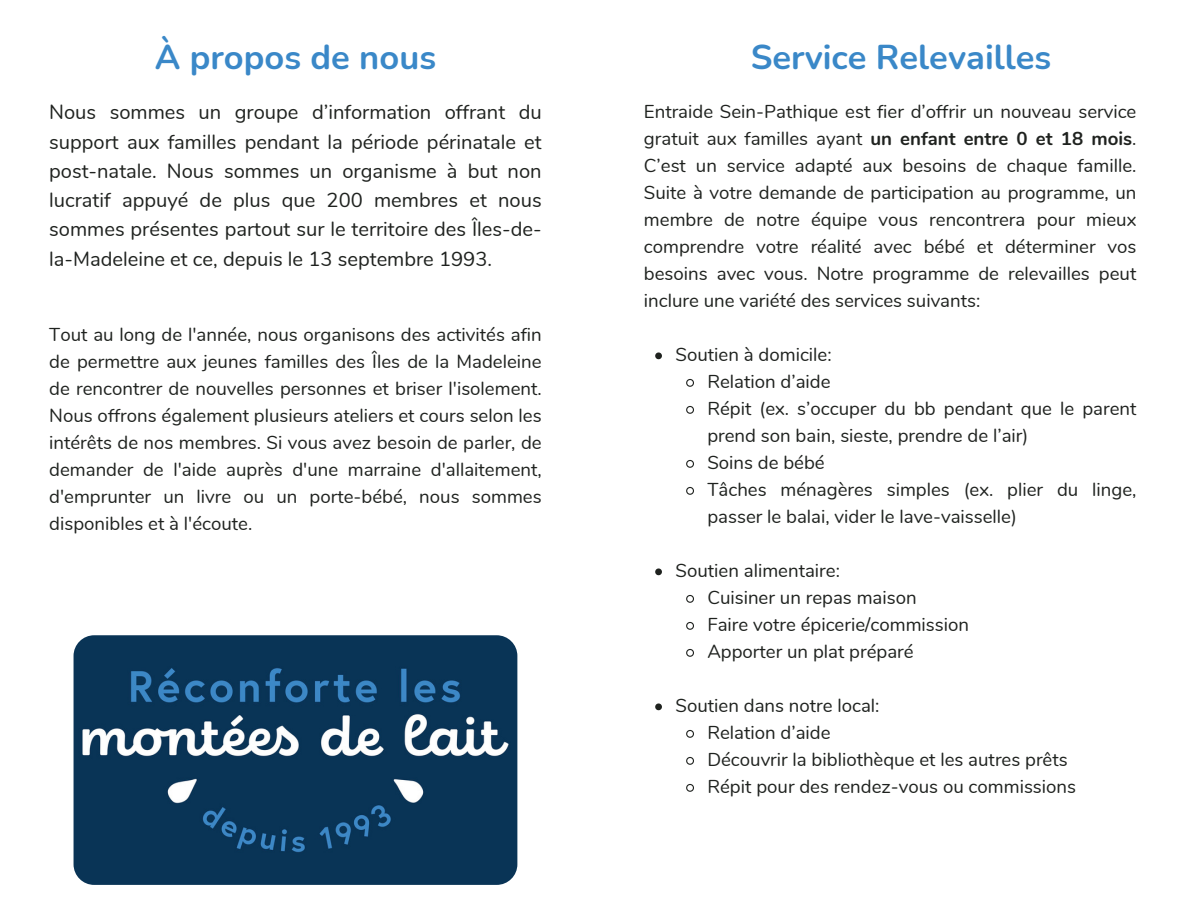
<style>
.page{position:relative;width:1188px;height:918px;background:#fff}
.page>*{position:absolute;margin:0;border:0;box-sizing:border-box;transform-origin:0 0}
.t1{font:700 34.5px "Nunito";color:#3a88c8}
.t2{font:20.1px/29.2px "Nunito";color:#1f221f;text-align:justify}
.t3{font:18.6px/27px "Nunito";color:#1f221f}
.s1{font-weight:700}
</style>
<div class="page">
<svg style="left:655px;top:352px;width:7px;height:7px"></svg>
<svg style="left:686px;top:378px;width:8px;height:9px"></svg>
<svg style="left:686px;top:405px;width:8px;height:9px"></svg>
<svg style="left:686px;top:459px;width:8px;height:9px"></svg>
<svg style="left:686px;top:486px;width:8px;height:9px"></svg>
<svg style="left:655px;top:568px;width:7px;height:7px"></svg>
<svg style="left:686px;top:594px;width:8px;height:9px"></svg>
<svg style="left:686px;top:621px;width:8px;height:9px"></svg>
<svg style="left:686px;top:648px;width:8px;height:9px"></svg>
<svg style="left:655px;top:703px;width:7px;height:7px"></svg>
<svg style="left:686px;top:729px;width:8px;height:9px"></svg>
<svg style="left:686px;top:756px;width:8px;height:9px"></svg>
<svg style="left:686px;top:783px;width:8px;height:9px"></svg>
<img style="left:74px;top:635px;width:443px;height:250px;border-radius:21px">
<h1 class="t1" style="left:155px;top:34px;width:283px">À propos de nous</h1>
<p class="t2" style="left:49px;top:98px;width:494px">Nous sommes un groupe d’information offrant du support aux familles pendant la période périnatale et post-natale. Nous sommes un organisme à but non lucratif appuyé de plus que 200 membres et nous sommes présentes partout sur le territoire des Îles-de&shy;la-Madeleine et ce, depuis le 13 septembre 1993.</p>
<p class="t3" style="left:49px;top:321px;width:494px;text-align:justify">Tout au long de l'année, nous organisons des activités afin de permettre aux jeunes familles des Îles de la Madeleine de rencontrer de nouvelles personnes et briser l'isolement.<br>Nous offrons également plusieurs ateliers et cours selon les intérêts de nos membres. Si vous avez besoin de parler, de demander de l'aide auprès d'une marraine d'allaitement, d'emprunter un livre ou un porte-bébé, nous sommes disponibles et à l'écoute.</p>
<h1 class="t1" style="left:751px;top:34px;width:302px">Service Relevailles</h1>
<p class="t3" style="left:644px;top:99px;width:494px;text-align:justify">Entraide Sein-Pathique est fier d’offrir un nouveau service gratuit aux familles ayant <span class="s1">un enfant entre 0 et 18 mois</span>.<br>C’est un service adapté aux besoins de chaque famille.<br>Suite à votre demande de participation au programme, un membre de notre équipe vous rencontrera pour mieux comprendre votre réalité avec bébé et déterminer vos besoins avec vous. Notre programme de relevailles peut inclure une variété des services suivants:</p>
<p class="t3" style="left:707px;top:342px;width:431px;text-indent:-32px">Soutien à domicile:<br>Relation d’aide<br>Répit (ex. s’occuper du bb pendant que le parent prend son bain, sieste, prendre de l’air)<br>Soins de bébé<br>Tâches ménagères simples (ex. plier du linge, passer le balai, vider le lave-vaisselle)</p>
<p class="t3" style="left:707px;top:558px;width:263px;text-indent:-32px">Soutien alimentaire:<br>Cuisiner un repas maison<br>Faire votre épicerie/commission<br>Apporter un plat préparé</p>
<p class="t3" style="left:707px;top:693px;width:370px;text-indent:-32px">Soutien dans notre local:<br>Relation d’aide<br>Découvrir la bibliothèque et les autres prêts<br>Répit pour des rendez-vous ou commissions</p>
</div>
